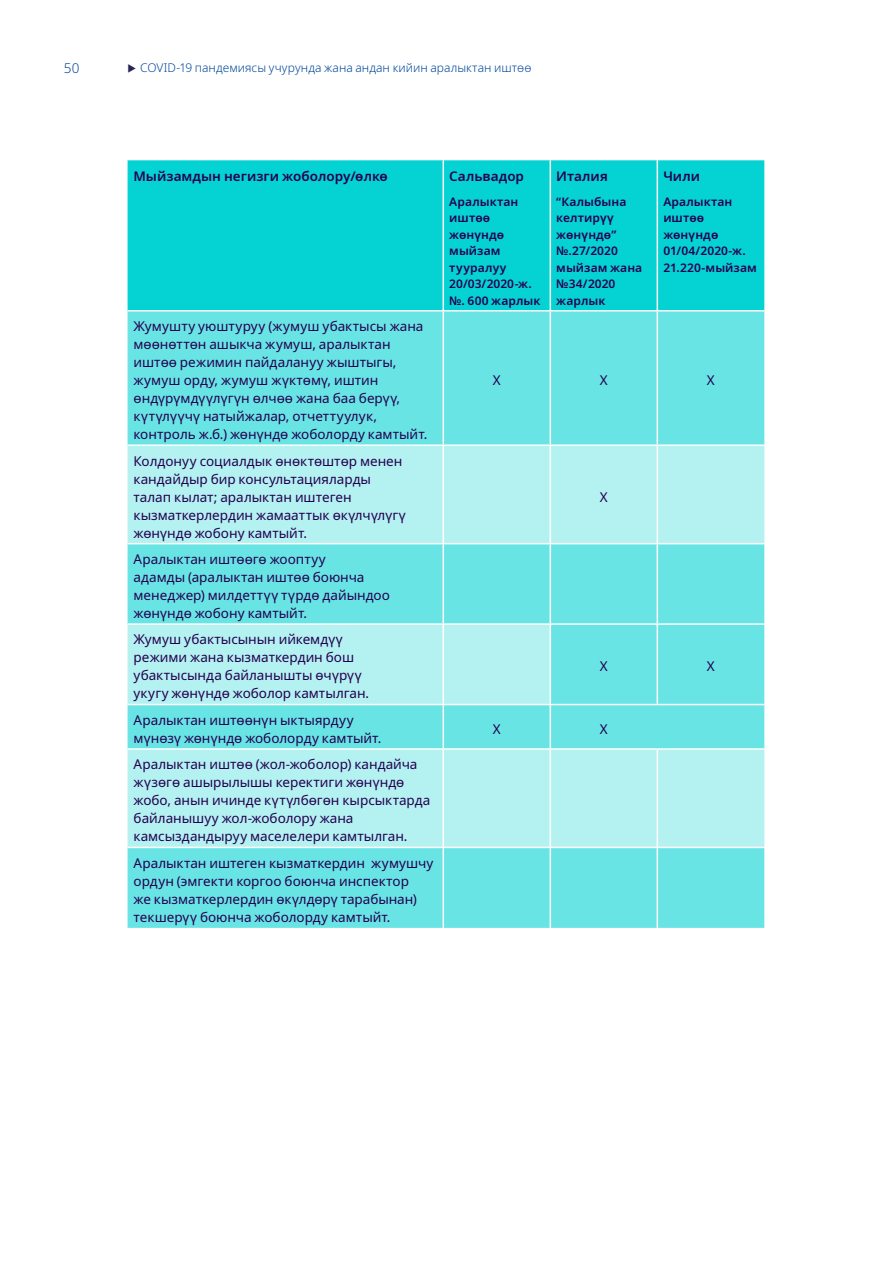
<style>
.page{position:relative;width:893px;height:1263px;background:#fff}
.page>*{position:absolute;margin:0;border:0;box-sizing:border-box;transform-origin:0 0}
.t1{font:13.5px/18px "Noto Sans";color:#230050}
.t2{font:600 13.5px "Noto Sans";color:#230050}
.t3{font:300 13.5px "Noto Sans";color:#00489a}
.t4{font:600 12px/16.5px "Noto Sans";letter-spacing:.005em;color:#230050}
.t5{font:300 12px "Noto Sans";color:#00489a}
</style>
<div class="page">
<div style="left:128px;top:160px;width:636px;height:150px;background:#05d2d2"></div>
<div style="left:128px;top:311px;width:636px;height:617px;background:#69e4e4"></div>
<svg style="left:128px;top:446px;width:636px;height:401px;background:#98ecec"></svg>
<hr style="left:443px;top:160px;width:1px;height:150px;background:#fff">
<hr style="left:550px;top:160px;width:1px;height:150px;background:#fff">
<hr style="left:657px;top:160px;width:1px;height:150px;background:#fff">
<hr style="left:443px;top:311px;width:1px;height:133px;background:#fff">
<hr style="left:550px;top:311px;width:1px;height:133px;background:#fff">
<hr style="left:657px;top:311px;width:1px;height:133px;background:#fff">
<hr style="left:550px;top:623px;width:107px;height:2px;background:#fff">
<hr style="left:550px;top:625px;width:1px;height:79px;background:#fff">
<hr style="left:657px;top:623px;width:107px;height:2px;background:#fff">
<hr style="left:657px;top:625px;width:1px;height:79px;background:#fff">
<hr style="left:443px;top:704px;width:107px;height:1px;background:#fff">
<hr style="left:443px;top:705px;width:1px;height:43px;background:#fff">
<hr style="left:550px;top:704px;width:107px;height:1px;background:#fff">
<hr style="left:550px;top:705px;width:1px;height:43px;background:#fff">
<hr style="left:443px;top:446px;width:1px;height:97px;background:#fff">
<hr style="left:550px;top:446px;width:1px;height:97px;background:#fff">
<hr style="left:657px;top:446px;width:1px;height:97px;background:#fff">
<hr style="left:128px;top:543px;width:315px;height:1px;background:#fff">
<hr style="left:443px;top:543px;width:107px;height:1px;background:#fff">
<hr style="left:443px;top:544px;width:1px;height:79px;background:#fff">
<hr style="left:550px;top:543px;width:107px;height:1px;background:#fff">
<hr style="left:550px;top:544px;width:1px;height:79px;background:#fff">
<hr style="left:657px;top:543px;width:107px;height:1px;background:#fff">
<hr style="left:657px;top:544px;width:1px;height:79px;background:#fff">
<hr style="left:128px;top:623px;width:315px;height:2px;background:#fff">
<hr style="left:443px;top:623px;width:107px;height:2px;background:#fff">
<hr style="left:443px;top:625px;width:1px;height:79px;background:#fff">
<hr style="left:128px;top:704px;width:315px;height:1px;background:#fff">
<hr style="left:128px;top:748px;width:315px;height:2px;background:#fff">
<hr style="left:443px;top:750px;width:1px;height:97px;background:#fff">
<hr style="left:550px;top:750px;width:1px;height:97px;background:#fff">
<hr style="left:657px;top:748px;width:107px;height:2px;background:#fff">
<hr style="left:657px;top:750px;width:1px;height:97px;background:#fff">
<hr style="left:128px;top:847px;width:315px;height:1px;background:#fff">
<hr style="left:443px;top:847px;width:107px;height:1px;background:#fff">
<hr style="left:443px;top:848px;width:1px;height:80px;background:#fff">
<hr style="left:550px;top:847px;width:107px;height:1px;background:#fff">
<hr style="left:550px;top:848px;width:1px;height:80px;background:#fff">
<hr style="left:657px;top:847px;width:107px;height:1px;background:#fff">
<hr style="left:657px;top:848px;width:1px;height:80px;background:#fff">
<hr style="left:128px;top:444px;width:315px;height:2px;background:#fff">
<hr style="left:443px;top:444px;width:107px;height:2px;background:#fff">
<hr style="left:550px;top:444px;width:107px;height:2px;background:#fff">
<hr style="left:657px;top:444px;width:107px;height:2px;background:#fff">
<hr style="left:657px;top:704px;width:107px;height:1px;background:#fff">
<hr style="left:443px;top:748px;width:107px;height:2px;background:#fff">
<hr style="left:550px;top:748px;width:107px;height:2px;background:#fff">
<p class="t3" style="left:64px;top:59px;width:17px">50</p>
<p class="t5" style="left:140px;top:60px;width:393px">COVID-19 пандемиясы учурунда жана андан кийин аралыктан иштөө</p>
<p class="t2" style="left:134px;top:166px;width:256px">Мыйзамдын негизги жоболору/өлкө</p>
<p class="t2" style="left:449px;top:166px;width:76px">Сальвадор</p>
<p class="t4" style="left:449px;top:193px;width:93px">Аралыктан иштөө жөнүндө мыйзам тууралуу<br>20/03/2020-ж. №. 600 жарлык</p>
<p class="t2" style="left:556px;top:166px;width:53px">Италия</p>
<p class="t4" style="left:556px;top:193px;width:87px">“Калыбына келтирүү жөнүндө” №.27/2020 мыйзам жана №34/2020 жарлык</p>
<p class="t2" style="left:663px;top:166px;width:38px">Чили</p>
<p class="t4" style="left:663px;top:193px;width:95px">Аралыктан иштөө жөнүндө<br>01/04/2020-ж.<br>21.220-мыйзам</p>
<p class="t1" style="left:134px;top:318px;width:295px">Жумушту уюштуруу (жумуш убактысы жана мөөнөттөн ашыкча жумуш, аралыктан иштөө режимин пайдалануу жыштыгы, жумуш орду, жумуш жүктөмү, иштин өндүрүмдүүлүгүн өлчөө жана баа берүү, күтүлүүчү натыйжалар, отчеттуулук, контроль ж.б.) жөнүндө жоболорду камтыйт.</p>
<p class="t1" style="left:134px;top:452px;width:274px">Колдонуу социалдык өнөктөштөр менен кандайдыр бир консультацияларды талап кылат; аралыктан иштеген кызматкерлердин жамааттык өкүлчүлүгү жөнүндө жобону камтыйт.</p>
<p class="t1" style="left:134px;top:550px;width:258px">Аралыктан иштөөгө жооптуу<br>адамды (аралыктан иштөө боюнча менеджер) милдеттүү түрдө дайындоо жөнүндө жобону камтыйт.</p>
<p class="t1" style="left:134px;top:631px;width:237px">Жумуш убактысынын ийкемдүү режими жана кызматкердин бош убактысында байланышты өчүрүү укугу жөнүндө жоболор камтылган.</p>
<p class="t1" style="left:493px;top:372px;width:9px">X</p>
<p class="t1" style="left:600px;top:372px;width:9px">X</p>
<p class="t1" style="left:707px;top:372px;width:9px">X</p>
<p class="t1" style="left:600px;top:488px;width:9px">X</p>
<p class="t1" style="left:600px;top:658px;width:9px">X</p>
<p class="t1" style="left:707px;top:658px;width:9px">X</p>
<p class="t1" style="left:134px;top:711px;width:249px">Аралыктан иштөөнүн ыктыярдуу мүнөзү жөнүндө жоболорду камтыйт.</p>
<p class="t1" style="left:493px;top:720px;width:9px">X</p>
<p class="t1" style="left:600px;top:720px;width:9px">X</p>
<p class="t1" style="left:134px;top:756px;width:298px">Аралыктан иштөө (жол-жоболор) кандайча жүзөгө ашырылышы керектиги жөнүндө жобо, анын ичинде күтүлбөгөн кырсыктарда байланышуу жол-жоболору жана камсыздандыруу маселелери камтылган.</p>
<p class="t1" style="left:134px;top:854px;width:301px">Аралыктан иштеген кызматкердин жумушчу ордун (эмгекти коргоо боюнча инспектор<br>же кызматкерлердин өкүлдөрү тарабынан) текшерүү боюнча жоболорду камтыйт.</p>
</div>
